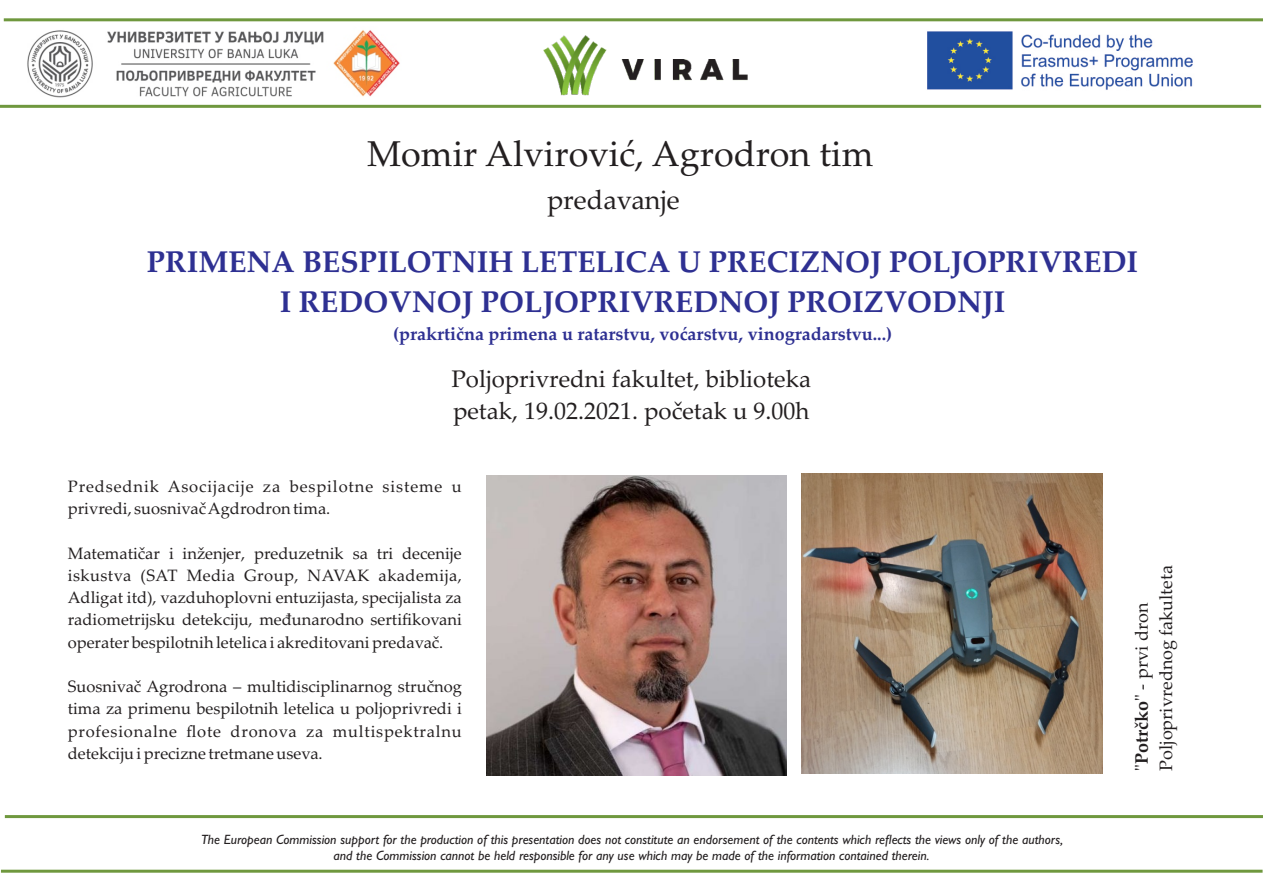
<style>
.page{position:relative;width:1263px;height:893px;background:#fff}
.page>*{position:absolute;margin:0;border:0;box-sizing:border-box;transform-origin:0 0}
.t1{font:36px "Palatino Linotype";color:#231f20}
.t2{font:700 30px/40.5px "Palatino Linotype";color:#2e3092;text-align:center}
.t3{font:27px "Palatino Linotype";color:#231f20}
.t4{font:24px/32.4px "Palatino Linotype";color:#231f20}
.t5{font:700 18px "Palatino Linotype";color:#2e3092}
.t6{font:18px/24.3px "Palatino Linotype";color:#231f20}
.t7{font:16.5px/22.2px "Palatino Linotype";color:#231f20;text-align:justify}
.t8{font:16.5px/22.2px "Palatino Linotype";letter-spacing:.055em;color:#231f20}
.t9{font:italic 13.5px/15.6px "Gill Sans";color:#231f20;text-align:center}
.s1{font-weight:700}
</style>
<div class="page">
<img style="left:913px;top:21px;width:308px;height:69px">
<img style="left:27px;top:30px;width:373px;height:68px">
<img style="left:486px;top:475px;width:300px;height:300px">
<img style="left:543px;top:35px;width:205px;height:61px">
<hr style="left:0;top:105px;width:1261px;height:3px;background:#6f983e">
<hr style="left:4px;top:18px;width:1259px;height:3px;background:#6f983e">
<hr style="left:1px;top:870px;width:1261px;height:3px;background:#6f983e">
<hr style="left:5px;top:815px;width:1258px;height:3px;background:#6f983e">
<img style="left:801px;top:473px;width:302px;height:300px">
<h1 class="t1" style="left:367px;top:140px;width:508px">Momir Alvirović, Agrodron tim</h1>
<h3 class="t3" style="left:547px;top:189px;width:134px">predavanje</h3>
<h2 class="t2" style="left:147px;top:245px;width:993px">PRIMENA BESPILOTNIH LETELICA U PRECIZNOJ POLJOPRIVREDI<br>I REDOVNOJ POLJOPRIVREDNOJ PROIZVODNJI</h2>
<p class="t5" style="left:393px;top:327px;width:500px">(prakrtična primena u ratarstvu, voćarstvu, vinogradarstvu...)</p>
<h3 class="t4" style="left:451px;top:365px;width:361px">Poljoprivredni fakultet, biblioteka petak, 19.02.2021. početak u 9.00h</h3>
<p class="t8" style="left:68px;top:477px;width:396px">Predsednik Asocijacije za bespilotne sisteme u privredi, suosnivač Agdrodron tima.</p>
<p class="t7" style="left:68px;top:544px;width:396px">Matematičar i inženjer, preduzetnik sa tri decenije iskustva (SAT Media Group, NAVAK akademija, Adligat itd), vazduhoplovni entuzijasta, specijalista za radiometrijsku detekciju, međunarodno sertifikovani operater bespilotnih letelica i akreditovani predavač.</p>
<p class="t7" style="left:68px;top:677px;width:396px">Suosnivač Agrodrona – multidisciplinarnog stručnog tima za primenu bespilotnih letelica u poljoprivredi i profesionalne flote dronova za multispektralnu detekciju i precizne tretmane useva.</p>
<p class="t9" style="left:201px;top:833px;width:864px">The European Commission support for the production of this presentation does not constitute an endorsement of the contents which reflects the views only of the authors, and the Commission cannot be held responsible for any use which may be made of the information contained therein.</p>
<p class="t6" style="left:1131px;top:770px;width:207px;rotate:-90deg">"<span class="s1">Potrčko</span>" - prvi dron<br>Poljoprivrednog fakulteta</p>
</div>
